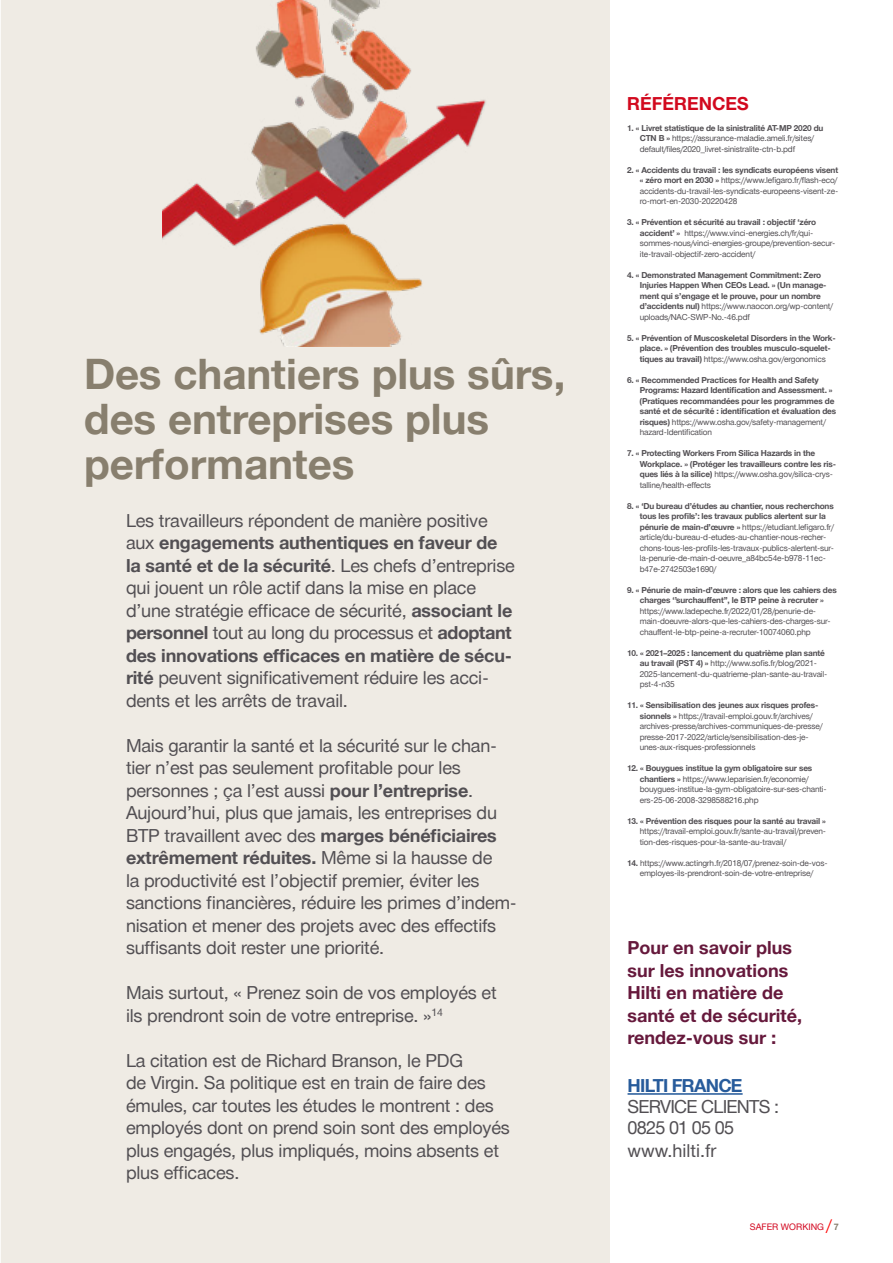
<style>
.page{position:relative;width:893px;height:1263px;background:#fff}
.page>*{position:absolute;margin:0;border:0;box-sizing:border-box;transform-origin:0 0}
.t1{font:700 42px/45px "Hilti";color:#887f6e}
.t2{font:18px/22.5px "Hilti";letter-spacing:-.01em;color:#524f53}
.t3{font:700 18px/22.5px "Hilti";color:#66193c}
.t4{font:18px/21.8px "Hilti";letter-spacing:-.04em;color:#524f53}
.t5{font:700 18px "Hilti";letter-spacing:-.04em;color:#275b9b}
.t6{font:700 18px "Hilti";color:#d2091e}
.t7{font:9px "Hilti";color:#d2051e}
.t8{font:8.25px/10.5px "Hilti";letter-spacing:-.02em;color:#524f53}
.t9{font:700 8.25px/10.5px "Hilti";letter-spacing:-.02em;color:#524f53}
.s1{font-weight:700}
.s2{font-weight:400}
.s3{font-size:15px;color:#f00}
.s4{font-weight:700;color:#887f6e}
</style>
<div class="page">
<div style="left:0;top:0;width:610px;height:1263px;background:#efebe4"></div>
<hr style="left:628px;top:1093px;width:115px;height:2px;background:#275b9b">
<img style="left:162px;top:0;width:324px;height:347px">
<hr style="left:0;top:0;width:1px;height:1263px;background:#fff">
<h1 class="t1" style="left:84px;top:350px;width:483px">Des chantiers plus sûrs, des entreprises plus performantes</h1>
<p class="t2" style="left:126px;top:508px;width:390px">Les travailleurs répondent de manière positive aux <span class="s1">engagements authentiques en faveur de la santé et de la sécurité</span>. Les chefs d’entreprise qui jouent un rôle actif dans la mise en place d’une stratégie efficace de sécurité, <span class="s1">associant le personnel</span> tout au long du processus et <span class="s1">adoptant des innovations efficaces en matière de sécu&shy;rité</span> peuvent significativement réduire les acci&shy;dents et les arrêts de travail.</p>
<p class="t2" style="left:126px;top:733px;width:392px">Mais garantir la santé et la sécurité sur le chan&shy;tier n’est pas seulement profitable pour les personnes ; ça l’est aussi <span class="s1">pour l’entreprise</span>.<br>Aujourd’hui, plus que jamais, les entreprises du BTP travaillent avec des <span class="s1">marges bénéficiaires extrêmement réduites.</span> Même si la hausse de<br>la productivité est l’objectif premier, éviter les sanctions financières, réduire les primes d’indem&shy;nisation et mener des projets avec des effectifs suffisants doit rester une priorité.</p>
<h2 class="t2" style="left:126px;top:981px;width:372px">Mais surtout, « Prenez soin de vos employés et ils prendront soin de votre entreprise. »<sup>14</sup></h2>
<p class="t2" style="left:126px;top:1048px;width:385px">La citation est de Richard Branson, le PDG<br>de Virgin. Sa politique est en train de faire des émules, car toutes les études le montrent : des employés dont on prend soin sont des employés plus engagés, plus impliqués, moins absents et plus efficaces.</p>
<h2 class="t6" style="left:627px;top:90px;width:123px">RÉFÉRENCES</h2>
<p class="t8" style="left:640px;top:122px;width:185px;text-indent:-13px"><span class="s1">1. « Livret statistique de la sinistralité AT-MP 2020 du<br>CTN B »</span> https://assurance-maladie.ameli.fr/sites/ default/files/2020_livret-sinistralite-ctn-b.pdf</p>
<p class="t8" style="left:640px;top:164px;width:200px;text-align:justify;text-indent:-13px"><span class="s1">2. « Accidents du travail : les syndicats européens visent « zéro mort en 2030 »</span> https://www.lefigaro.fr/flash-eco/ accidents-du-travail-les-syndicats-europeens-visent-ze&shy;ro-mort-en-2030-20220428</p>
<p class="t8" style="left:640px;top:217px;width:197px;text-indent:-13px"><span class="s1">3. « Prévention et sécurité au travail : objectif ‘zéro accident’ »</span> https://www.vinci-energies.ch/fr/qui&shy;sommes-nous/vinci-energies-groupe/prevention-secur&shy;ite-travail-objectif-zero-accident/</p>
<p class="t9" style="left:640px;top:269px;width:195px;text-indent:-13px">4. « Demonstrated Management Commitment: Zero Injuries Happen When CEOs Lead. » (Un manage&shy;ment qui s’engage et le prouve, pour un nombre d’accidents nul) <span class="s2">https://www.naocon.org/wp-content/ uploads/NAC-SWP-No.-46.pdf</span></p>
<p class="t9" style="left:640px;top:332px;width:198px;text-indent:-13px">5. « Prévention of Muscoskeletal Disorders in the Work&shy;place. » (Prévention des troubles musculo-squelet&shy;tiques au travail) <span class="s2">https://www.osha.gov/ergonomics</span></p>
<p class="t9" style="left:640px;top:374px;width:198px;text-indent:-13px">6. « Recommended Practices for Health and Safety Programs: Hazard Identification and Assessment. » (Pratiques recommandées pour les programmes de santé et de sécurité : identification et évaluation des risques) <span class="s2">https://www.osha.gov/safety-management/ hazard-Identification</span></p>
<p class="t9" style="left:640px;top:448px;width:198px;text-indent:-13px">7. « Protecting Workers From Silica Hazards in the Workplace. » (Protéger les travailleurs contre les ris&shy;ques liés à la silice) <span class="s2">https://www.osha.gov/silica-crys&shy;talline/health-effects</span></p>
<p class="t8" style="left:640px;top:500px;width:196px;text-indent:-13px"><span class="s1">8. « ‘Du bureau d’études au chantier, nous recherchons tous les profils’: les travaux publics alertent sur la pénurie de main-d’œuvre »</span> https://etudiant.lefigaro.fr/ article/du-bureau-d-etudes-au-chantier-nous-recher&shy;chons-tous-les-profils-les-travaux-publics-alertent-sur&shy;la-penurie-de-main-d-oeuvre_a84bc54e-b978-11ec&shy;b47e-2742503e1690/</p>
<p class="t9" style="left:627px;top:584px;width:211px;text-align:center">9. « Pénurie de main-d’œuvre : alors que les cahiers des charges ‘’surchauffent’’, le BTP peine à recruter »</p>
<p class="t8" style="left:640px;top:605px;width:192px">https://www.ladepeche.fr/2022/01/28/penurie-de&shy;main-doeuvre-alors-que-les-cahiers-des-charges-sur&shy;chauffent-le-btp-peine-a-recruter-10074060.php</p>
<p class="t8" style="left:640px;top:647px;width:189px;text-indent:-13px"><span class="s1">10. « 2021–2025 : lancement du quatrième plan santé au travail (PST 4) »</span> http://www.sofis.fr/blog/2021- 2025-lancement-du-quatrieme-plan-sante-au-travail&shy;pst-4-n35</p>
<p class="t8" style="left:640px;top:700px;width:184px;text-indent:-13px"><span class="s1">11. « Sensibilisation des jeunes aux risques profes&shy;sionnels »</span> https://travail-emploi.gouv.fr/archives/ archives-presse/archives-communiques-de-presse/ presse-2017-2022/article/sensibilisation-des-je&shy;unes-aux-risques-professionnels</p>
<p class="t8" style="left:640px;top:763px;width:189px;text-indent:-13px"><span class="s1">12. « Bouygues institue la gym obligatoire sur ses chantiers »</span> https://www.leparisien.fr/economie/ bouygues-institue-la-gym-obligatoire-sur-ses-chanti&shy;ers-25-06-2008-3298588216.php</p>
<p class="t9" style="left:627px;top:815px;width:200px">13. « Prévention des risques pour la santé au travail »</p>
<p class="t8" style="left:640px;top:826px;width:188px">https://travail-emploi.gouv.fr/sante-au-travail/preven&shy;tion-des-risques-pour-la-sante-au-travail/</p>
<p class="t8" style="left:627px;top:857px;width:202px;text-align:center"><span class="s1">14.</span> https://www.actingrh.fr/2018/07/prenez-soin-de-vos&shy;employes-ils-prendront-soin-de-votre-entreprise/</p>
<h2 class="t3" style="left:628px;top:936px;width:176px">Pour en savoir plus sur les innovations<br>Hilti en matière de santé et de sécurité, rendez-vous sur :</h2>
<h2 class="t5" style="left:628px;top:1073px;width:117px">HILTI FRANCE</h2>
<h2 class="t4" style="left:628px;top:1095px;width:153px">SERVICE CLIENTS :<br>0825 01 05 05 www.hilti.fr</h2>
<p class="t7" style="left:750px;top:1221px;width:90px">SAFER WORKING <span class="s3">/</span> <span class="s4">7</span></p>
</div>
